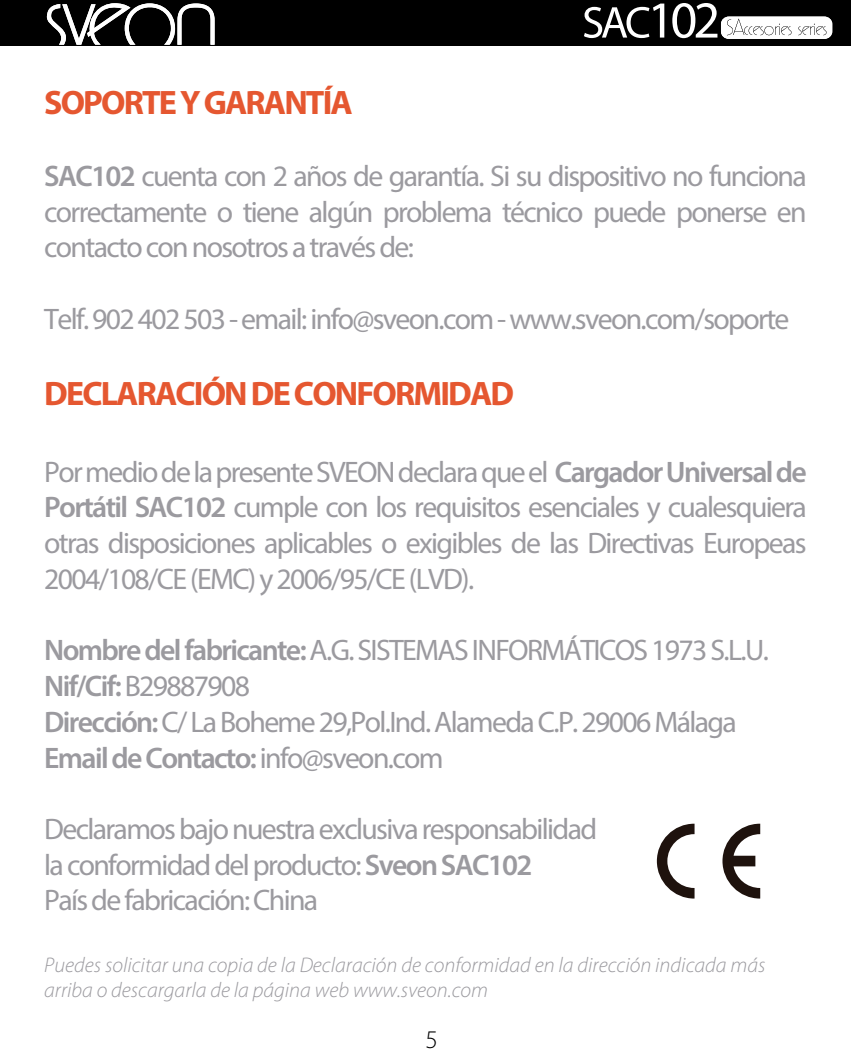
<style>
.page{position:relative;width:851px;height:1063px;background:#fff}
.page>*{position:absolute;margin:0;border:0;box-sizing:border-box;transform-origin:0 0}
.t1{font:700 33.9px "Myriad Pro";letter-spacing:-.055em;color:#e55730}
.t2{font:29.7px/35.7px "Myriad Pro";letter-spacing:-.055em;color:#9b9a9f;text-align:justify}
.t3{font:300 25.5px "Myriad Pro";color:#000}
.t4{font:italic 300 21.3px/25.5px "Myriad Pro";color:#9b9a9f}
.s1{font-weight:600}
</style>
<div class="page">
<svg style="left:656px;top:824px;width:104px;height:75px"></svg>
<div style="left:0;top:0;width:850px;height:45px;background:#000"></div>
<svg style="left:46px;top:3px;width:168px;height:42px"></svg>
<svg style="left:584px;top:4px;width:80px;height:34px"></svg>
<svg style="left:672px;top:3px;width:160px;height:36px"></svg>
<p class="t1" style="left:44px;top:81px;width:310px">SOPORTE Y GARANTÍA</p>
<p class="t2" style="left:44px;top:158px;width:764px"><span class="s1">SAC102</span> cuenta con 2 años de garantía. Si su dispositivo no funciona correctamente o tiene algún problema técnico puede ponerse en contacto con nosotros a través de:</p>
<p class="t2" style="left:44px;top:300px;width:746px">Telf. 902 402 503 - email: info@sveon.com - www.sveon.com/soporte</p>
<p class="t1" style="left:44px;top:372px;width:471px">DECLARACIÓN DE CONFORMIDAD</p>
<p class="t2" style="left:44px;top:454px;width:764px">Por medio de la presente SVEON declara que el <span class="s1">Cargador Universal de Portátil SAC102</span> cumple con los requisitos esenciales y cualesquiera otras disposiciones aplicables o exigibles de las Directivas Europeas 2004/108/CE (EMC) y 2006/95/CE (LVD).</p>
<p class="t2" style="left:44px;top:632px;width:726px;text-align:left"><span class="s1">Nombre del fabricante:</span> A.G. SISTEMAS INFORMÁTICOS 1973 S.L.U.<br><span class="s1">Nif/Cif:</span> B29887908<br><span class="s1">Dirección:</span> C/ La Boheme 29,Pol.Ind. Alameda C.P. 29006 Málaga <span class="s1">Email de Contacto:</span> info@sveon.com</p>
<p class="t2" style="left:44px;top:811px;width:554px;text-align:left">Declaramos bajo nuestra exclusiva responsabilidad la conformidad del producto: <span class="s1">Sveon SAC102<br></span>País de fabricación: China</p>
<p class="t4" style="left:44px;top:952px;width:722px">Puedes solicitar una copia de la Declaración de conformidad en la dirección indicada más arriba o descargarla de la página web www.sveon.com</p>
<p class="t3" style="left:425px;top:1024px;width:14px">5</p>
</div>
